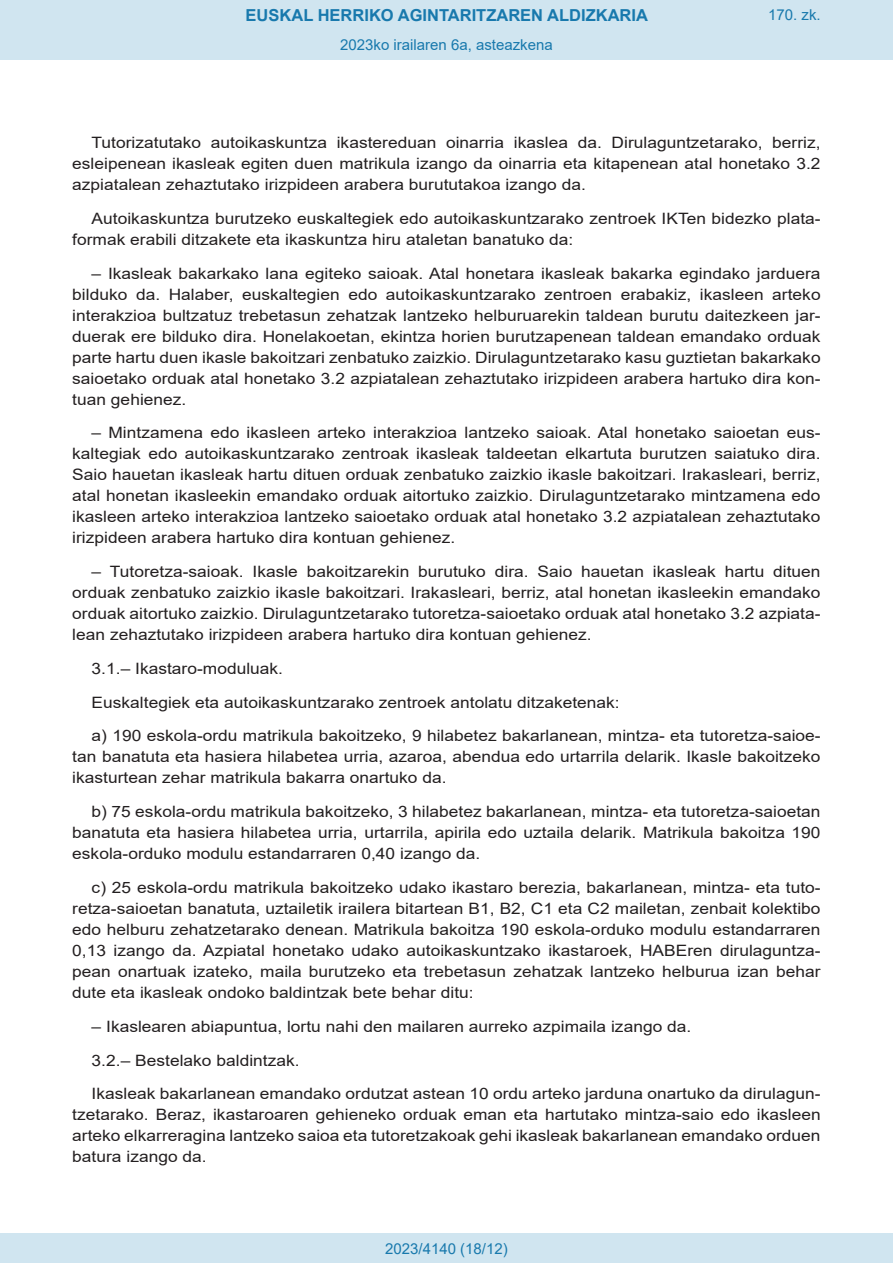
<style>
.page{position:relative;width:893px;height:1263px;background:#fff}
.page>*{position:absolute;margin:0;border:0;box-sizing:border-box;transform-origin:0 0}
.t1{font:700 16.5px "Arial";color:#1879ad}
.BOPVDetalle{font:15.6px/21px "Arial";color:#231f20;text-align:justify;scale:1.11 1}
.Paginacion_Centro{font:15px "Arial";color:#1879ad}
</style>
<div class="page">
<div style="left:0;top:0;width:893px;height:60px;background:#d0e5f0"></div>
<div style="left:0;top:1233px;width:893px;height:30px;background:#d0e5f0"></div>
<p class="t1" style="left:246px;top:3px;width:404px">EUSKAL HERRIKO AGINTARITZAREN ALDIZKARIA</p>
<p class="Paginacion_Centro" style="left:340px;top:35px;width:214px">2023ko irailaren 6a, asteazkena</p>
<p class="Paginacion_Centro" style="left:768px;top:5px;width:54px">170. zk.</p>
<p class="BOPVDetalle" style="left:72px;top:132px;width:676px;text-indent:19px">Tutorizatutako autoikaskuntza ikastereduan oinarria ikaslea da. Dirulaguntzetarako, berriz, esleipenean ikasleak egiten duen matrikula izango da oinarria eta kitapenean atal honetako 3.2 azpiatalean zehaztutako irizpideen arabera burututakoa izango da.</p>
<p class="BOPVDetalle" style="left:72px;top:208px;width:676px;text-indent:19px">Autoikaskuntza burutzeko euskaltegiek edo autoikaskuntzarako zentroek IKTen bidezko plata&shy;formak erabili ditzakete eta ikaskuntza hiru ataletan banatuko da:</p>
<p class="BOPVDetalle" style="left:72px;top:263px;width:676px;text-indent:19px">– Ikasleak bakarkako lana egiteko saioak. Atal honetara ikasleak bakarka egindako jarduera bilduko da. Halaber, euskaltegien edo autoikaskuntzarako zentroen erabakiz, ikasleen arteko interakzioa bultzatuz trebetasun zehatzak lantzeko helburuarekin taldean burutu daitezkeen jar&shy;duerak ere bilduko dira. Honelakoetan, ekintza horien burutzapenean taldean emandako orduak parte hartu duen ikasle bakoitzari zenbatuko zaizkio. Dirulaguntzetarako kasu guztietan bakarkako saioetako orduak atal honetako 3.2 azpiatalean zehaztutako irizpideen arabera hartuko dira kon&shy;tuan gehienez.</p>
<p class="BOPVDetalle" style="left:72px;top:422px;width:676px;text-indent:19px">– Mintzamena edo ikasleen arteko interakzioa lantzeko saioak. Atal honetako saioetan eus&shy;kaltegiak edo autoikaskuntzarako zentroak ikasleak taldeetan elkartuta burutzen saiatuko dira.<br>Saio hauetan ikasleak hartu dituen orduak zenbatuko zaizkio ikasle bakoitzari. Irakasleari, berriz, atal honetan ikasleekin emandako orduak aitortuko zaizkio. Dirulaguntzetarako mintzamena edo ikasleen arteko interakzioa lantzeko saioetako orduak atal honetako 3.2 azpiatalean zehaztutako irizpideen arabera hartuko dira kontuan gehienez.</p>
<p class="BOPVDetalle" style="left:72px;top:561px;width:676px;text-indent:19px">– Tutoretza-saioak. Ikasle bakoitzarekin burutuko dira. Saio hauetan ikasleak hartu dituen orduak zenbatuko zaizkio ikasle bakoitzari. Irakasleari, berriz, atal honetan ikasleekin emandako orduak aitortuko zaizkio. Dirulaguntzetarako tutoretza-saioetako orduak atal honetako 3.2 azpiata&shy;lean zehaztutako irizpideen arabera hartuko dira kontuan gehienez.</p>
<p class="BOPVDetalle" style="left:92px;top:658px;width:174px">3.1.– Ikastaro-moduluak.</p>
<p class="BOPVDetalle" style="left:92px;top:692px;width:477px">Euskaltegiek eta autoikaskuntzarako zentroek antolatu ditzaketenak:</p>
<p class="BOPVDetalle" style="left:72px;top:725px;width:676px;text-indent:19px">a) 190 eskola-ordu matrikula bakoitzeko, 9 hilabetez bakarlanean, mintza- eta tutoretza-saioe&shy;tan banatuta eta hasiera hilabetea urria, azaroa, abendua edo urtarrila delarik. Ikasle bakoitzeko ikasturtean zehar matrikula bakarra onartuko da.</p>
<p class="BOPVDetalle" style="left:72px;top:801px;width:676px;text-indent:19px">b) 75 eskola-ordu matrikula bakoitzeko, 3 hilabetez bakarlanean, mintza- eta tutoretza-saioetan banatuta eta hasiera hilabetea urria, urtarrila, apirila edo uztaila delarik. Matrikula bakoitza 190 eskola-orduko modulu estandarraren 0,40 izango da.</p>
<p class="BOPVDetalle" style="left:72px;top:877px;width:676px;text-indent:19px">c) 25 eskola-ordu matrikula bakoitzeko udako ikastaro berezia, bakarlanean, mintza- eta tuto&shy;retza-saioetan banatuta, uztailetik irailera bitartean B1, B2, C1 eta C2 mailetan, zenbait kolektibo edo helburu zehatzetarako denean. Matrikula bakoitza 190 eskola-orduko modulu estandarraren 0,13 izango da. Azpiatal honetako udako autoikaskuntzako ikastaroek, HABEren dirulaguntza&shy;pean onartuak izateko, maila burutzeko eta trebetasun zehatzak lantzeko helburua izan behar dute eta ikasleak ondoko baldintzak bete behar ditu:</p>
<p class="BOPVDetalle" style="left:92px;top:1016px;width:542px">– Ikaslearen abiapuntua, lortu nahi den mailaren aurreko azpimaila izango da.</p>
<p class="BOPVDetalle" style="left:92px;top:1049px;width:189px">3.2.– Bestelako baldintzak.</p>
<p class="BOPVDetalle" style="left:72px;top:1083px;width:676px;text-indent:19px">Ikasleak bakarlanean emandako ordutzat astean 10 ordu arteko jarduna onartuko da dirulagun&shy;tzetarako. Beraz, ikastaroaren gehieneko orduak eman eta hartutako mintza-saio edo ikasleen arteko elkarreragina lantzeko saioa eta tutoretzakoak gehi ikasleak bakarlanean emandako orduen batura izango da.</p>
<p class="Paginacion_Centro" style="left:385px;top:1238px;width:124px">2023/4140 (18/12)</p>
</div>
